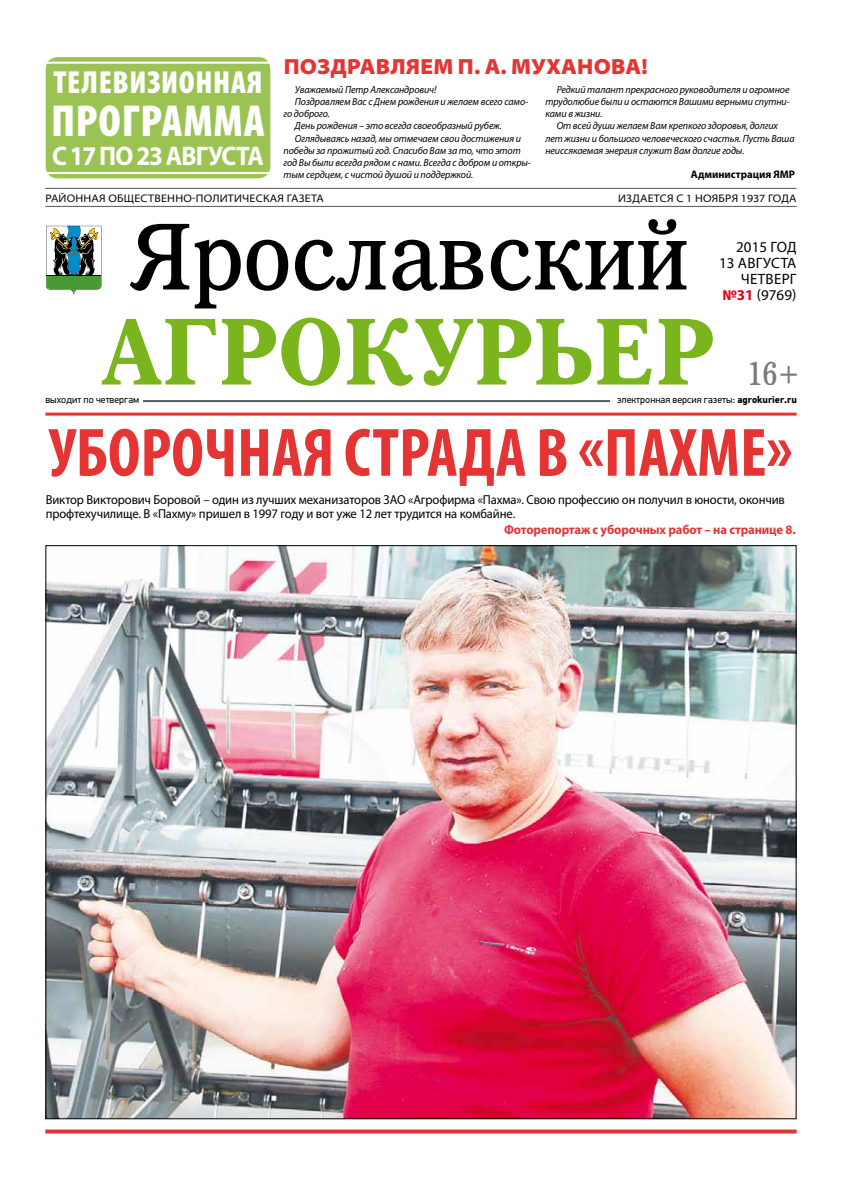
<style>
.page{position:relative;width:842px;height:1191px;background:#fff}
.page>*{position:absolute;margin:0;border:0;box-sizing:border-box;transform-origin:0 0}
.t1{font:95px "IZ Premium";color:#000;scale:.95 1}
.t2{font:700 95px "IZ Premium";color:#7ab51d;scale:.95 1}
.t3{font:700 condensed 69px "Myriad Pro";color:#e53434}
.t4{font:900 condensed 45px "Myriad Pro";letter-spacing:.02em;color:#fff}
.t5{font:33.1px "IZ Premium";color:#58585a;scale:.95 1}
.t6{font:900 condensed 32px "Myriad Pro";letter-spacing:.02em;color:#fff}
.t7{font:700 27px "Myriad Pro";letter-spacing:-.03em;color:#fff;scale:.93 1}
.t8{font:900 semi-expanded 22px "Myriad Pro";letter-spacing:.01em;color:#e53434}
.t9{font:15px/16px "Myriad Pro";color:#000;text-align:right}
.t10{font:13px/14px "Myriad Pro";letter-spacing:-.01em;color:#000}
.t11{font:700 13px "Myriad Pro";letter-spacing:-.01em;color:#e53434}
.t12{font:semi-expanded 11px "Myriad Pro";letter-spacing:.02em;color:#000}
.t13{font:700 11px "Myriad Pro";color:#000}
.t14{font:italic 10.3px/12.2px "Myriad Pro";letter-spacing:-.01em;color:#000;text-align:justify}
.t15{font:10px "PF Din Text Pro";color:#000}
.s1{font-weight:700;color:#e2001a}
.s2{font-weight:700}
</style>
<div class="page">
<div style="left:46px;top:57px;width:224px;height:121px;background:#9bc353;border-radius:12px"></div>
<hr style="left:45px;top:412px;width:752px;height:3px;background:#e53434">
<svg style="left:45px;top:1129px;width:752px;height:4px;background:#e84e4e"></svg>
<div style="left:40px;top:62px;width:236px;height:112px;border:2px solid #fff"></div>
<hr style="left:143px;top:400px;width:654px;height:2px;background:#58585a">
<hr style="left:45px;top:188px;width:752px;height:1px;background:#58585a">
<hr style="left:45px;top:206px;width:752px;height:1px;background:#58585a">
<div style="left:610px;top:393px;width:193px;height:16px;background:#fff"></div>
<svg style="left:46px;top:226px;width:55px;height:69px"></svg>
<img style="left:48px;top:547px;width:746px;height:570px">
<h3 class="t6" style="left:54px;top:64px;width:210px">Телевизионная</h3>
<h3 class="t4" style="left:51px;top:96px;width:215px">ПРОГРАММА</h3>
<h3 class="t7" style="left:52px;top:138px;width:229px">с 17 по 23 августа</h3>
<h3 class="t8" style="left:284px;top:54px;width:365px">ПОЗДРАВЛЯЕМ П. А. МухановА!</h3>
<p class="t14" style="left:295px;top:83px;width:143px">Уважаемый Петр Александрович!</p>
<p class="t14" style="left:295px;top:95px;width:235px">Поздравляем Вас с Днем рождения и желаем всего само-</p>
<p class="t14" style="left:284px;top:108px;width:48px">го доброго.</p>
<p class="t14" style="left:295px;top:120px;width:208px">День рождения – это всегда своеобразный рубеж.</p>
<p class="t14" style="left:295px;top:132px;width:228px">Оглядываясь назад, мы отмечаем свои достижения и</p>
<p class="t14" style="left:284px;top:144px;width:239px">победы за прожитый год. Спасибо Вам за то, что этот</p>
<p class="t14" style="left:284px;top:156px;width:249px">год Вы были всегда рядом с нами. Всегда с добром и откры-</p>
<p class="t14" style="left:284px;top:168px;width:191px">тым сердцем, с чистой душой и поддержкой.</p>
<p class="t14" style="left:545px;top:83px;width:246px;text-indent:11px">Редкий талант прекрасного руководителя и огромное трудолюбие были и остаются Вашими верными спутни&shy;ками в жизни.</p>
<p class="t14" style="left:545px;top:120px;width:251px;text-align:left;text-indent:11px">От всей души желаем Вам крепкого здоровья, долгих лет жизни и большого человеческого счастья. Пусть Ваша неиссякаемая энергия служит Вам долгие годы.</p>
<p class="t13" style="left:691px;top:167px;width:106px">Администрация ЯМР</p>
<p class="t12" style="left:45px;top:192px;width:280px">районная общественно-политическая газета</p>
<p class="t12" style="left:618px;top:192px;width:180px">издается с 1 ноября 1937 года</p>
<h1 class="t1" style="left:128px;top:201px;width:591px">Ярославский</h1>
<h3 class="t9" style="left:719px;top:239px;width:79px">2015 ГОД<br>13 августа<br>ЧЕТВЕРГ <span class="s1">№31</span> (9769)</h3>
<h1 class="t2" style="left:102px;top:296px;width:648px">Агрокурьер</h1>
<p class="t15" style="left:617px;top:394px;width:181px">электронная версия газеты: <span class="s2">agrokurier.ru</span></p>
<h3 class="t5" style="left:747px;top:354px;width:57px">16+</h3>
<p class="t15" style="left:45px;top:394px;width:96px">выходит по четвергам</p>
<h2 class="t3" style="left:49px;top:409px;width:745px">УБОРОЧНАЯ СТРАДА В «ПАХМЕ»</h2>
<p class="t10" style="left:46px;top:492px;width:741px">Виктор Викторович Боровой – один из лучших механизаторов ЗАО «Агрофирма «Пахма». Свою профессию он получил в юности, окончив профтехучилище. В «Пахму» пришел в 1997 году и вот уже 12 лет трудится на комбайне.</p>
<p class="t11" style="left:504px;top:521px;width:293px">Фоторепортаж с уборочных работ – на странице 8.</p>
</div>
